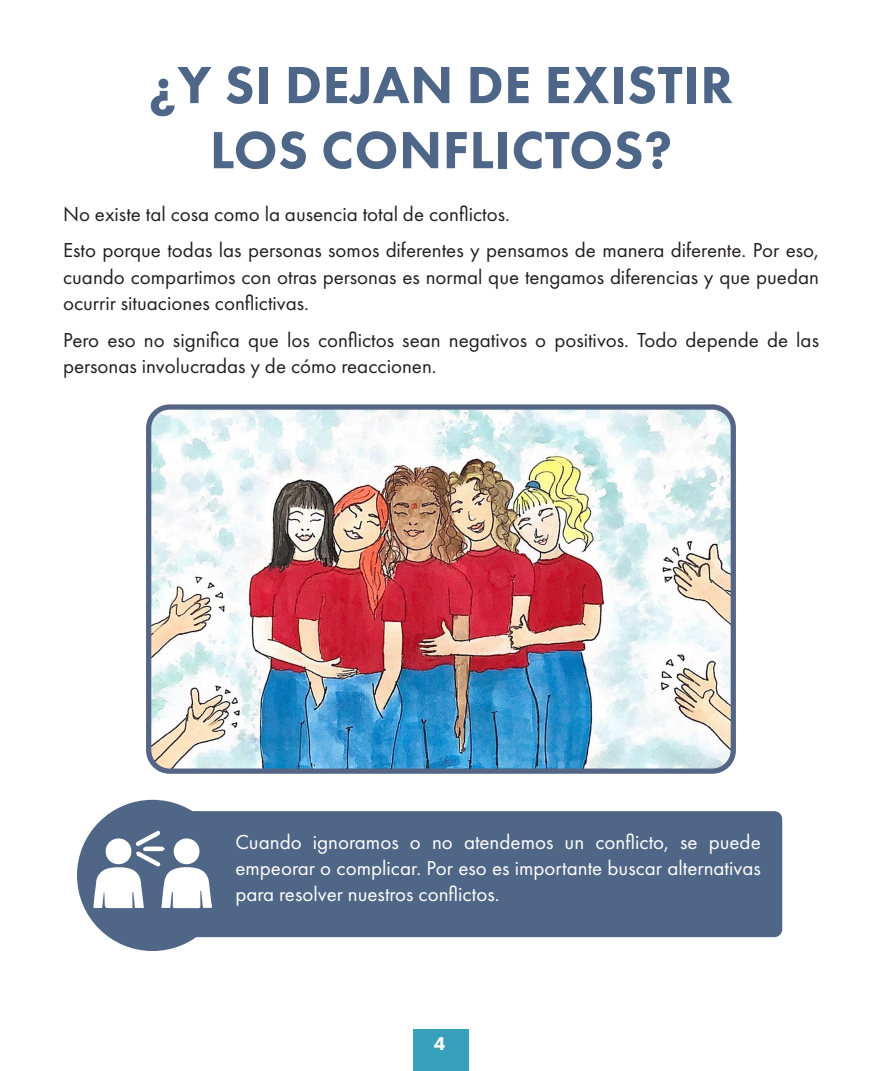
<style>
.page{position:relative;width:882px;height:1071px;background:#fff}
.page>*{position:absolute;margin:0;border:0;box-sizing:border-box;transform-origin:0 0}
.t1{font:800 54.25px/65.1px "Futura PT";letter-spacing:.01em;color:#4e6687;text-align:center}
.Body{font:21px/26.2px "Futura PT";color:#231f20;text-align:justify}
.Body-2{font:21px/26.2px "Futura PT";color:#fff;text-align:justify}
.t2{font:800 19.25px "Futura PT";color:#fff}
</style>
<div class="page">
<div style="left:413px;top:1029px;width:56px;height:42px;background:#39a0bb"></div>
<img style="left:152px;top:410px;width:578px;height:358px">
<div style="left:146px;top:404px;width:590px;height:370px;border:5px solid #546585;border-radius:21px"></div>
<div style="left:118px;top:811px;width:664px;height:126px;background:#4f6686;border-radius:8px"></div>
<div style="left:77px;top:800px;width:151px;height:151px;background:#4f6686;border-radius:50%"></div>
<svg style="left:93px;top:831px;width:119px;height:77px"></svg>
<p class="t1" style="left:148px;top:52px;width:586px">¿Y SI DEJAN DE EXISTIR<br>LOS CONFLICTOS?</p>
<p class="Body" style="left:63px;top:200px;width:449px">No existe tal cosa como la ausencia total de conflictos.</p>
<p class="Body" style="left:63px;top:237px;width:758px">Esto porque todas las personas somos diferentes y pensamos de manera diferente. Por eso, cuando compartimos con otras personas es normal que tengamos diferencias y que puedan ocurrir situaciones conflictivas.</p>
<p class="Body" style="left:63px;top:326px;width:758px">Pero eso no significa que los conflictos sean negativos o positivos. Todo depende de las personas involucradas y de cómo reaccionen.</p>
<p class="Body-2" style="left:235px;top:828px;width:527px">Cuando ignoramos o no atendemos un conflicto, se puede empeorar o complicar. Por eso es importante buscar alternativas para resolver nuestros conflictos.</p>
<p class="t2" style="left:434px;top:1032px;width:13px">4</p>
</div>
